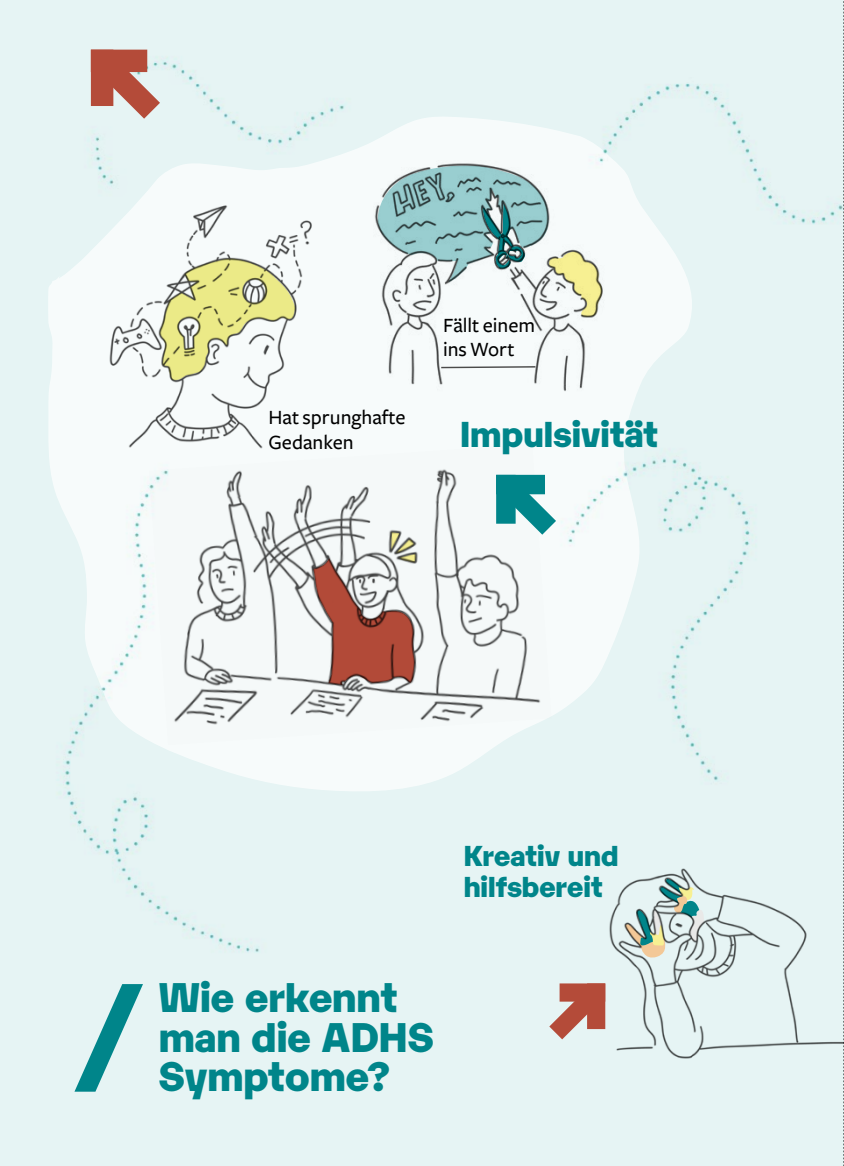
<style>
.page{position:relative;width:844px;height:1166px;background:#fff}
.page>*{position:absolute;margin:0;border:0;box-sizing:border-box;transform-origin:0 0}
.t1{font:900 122.5px "Karelia";color:#00858a}
.t2{font:900 40.25px/40.2px "Karelia";color:#00858a}
.t3{font:900 35px "Karelia";color:#00858a}
.t4{font:900 28px/31.5px "Karelia";color:#00858a}
.t5{font:500 21px/24.5px "Freight Sans";color:#000}
</style>
<div class="page">
<img style="left:0;top:0;width:843px;height:1166px">
<svg style="left:70px;top:29px;width:114px;height:113px"></svg>
<div style="left:91px;top:50px;width:22px;height:56px;background:#b44b39"></div>
<div style="left:91px;top:50px;width:56px;height:22px;background:#b44b39"></div>
<svg style="left:530px;top:967px;width:91px;height:91px"></svg>
<div style="left:559px;top:983px;width:46px;height:18px;background:#b44b39"></div>
<div style="left:587px;top:983px;width:18px;height:46px;background:#b44b39"></div>
<svg style="left:478px;top:457px;width:98px;height:98px"></svg>
<div style="left:496px;top:475px;width:19px;height:49px;background:#00858a"></div>
<div style="left:496px;top:475px;width:49px;height:19px;background:#00858a"></div>
<svg style="left:843px;top:0;width:1px;height:1166px"></svg>
<p class="t5" style="left:443px;top:313px;width:93px">Fällt einem ins Wort</p>
<p class="t5" style="left:268px;top:405px;width:139px">Hat sprunghafte<br>Gedanken</p>
<h3 class="t3" style="left:460px;top:408px;width:200px">Impulsivität</h3>
<h3 class="t4" style="left:463px;top:838px;width:156px">Kreativ und hilfsbereit</h3>
<h1 class="t1" style="left:74px;top:944px;width:70px">/</h1>
<h2 class="t2" style="left:159px;top:974px;width:276px">Wie erkennt man die ADHS</h2>
<h2 class="t2" style="left:159px;top:1053px;width:232px">Symptome?</h2>
</div>
